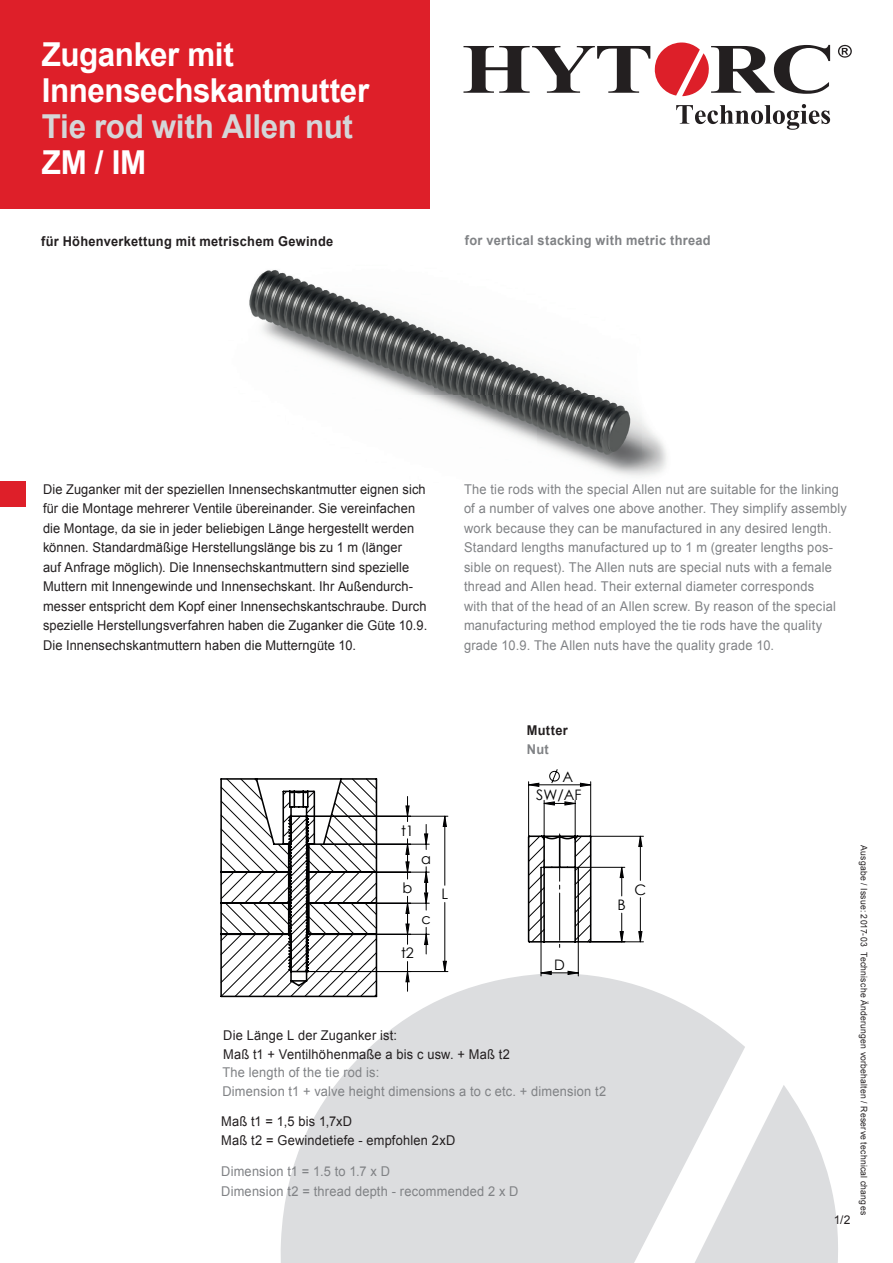
<style>
.page{position:relative;width:893px;height:1263px;background:#fff}
.page>*{position:absolute;margin:0;border:0;box-sizing:border-box;transform-origin:0 0}
.t1{font:700 33px/36px "Arial";letter-spacing:-.01em;color:#fff;scale:.95 1}
.t2{font:700 33px "Arial";letter-spacing:-.01em;color:#d5d6d8;scale:.95 1}
.t3{font:14.55px "Century Gothic";color:#000001}
.t4{font:13.5px/19.5px "Arial";letter-spacing:.015em;color:#808285;scale:.95 1}
.t5{font:13.5px/19.5px "Arial";letter-spacing:.005em;color:#231f20;scale:.95 1}
.t6{font:700 13.5px "Arial";letter-spacing:.025em;color:#231f20;scale:.95 1}
.t7{font:700 13.5px "Arial";letter-spacing:.025em;color:#808285;scale:.95 1}
.t8{font:12px "Arial";color:#231f20}
.t9{font:9px "Arial";letter-spacing:.03em;color:#231f20;scale:.95 1}
</style>
<div class="page">
<svg style="left:280px;top:977px;width:465px;height:286px;fill:#dcdddf"></svg>
<svg style="left:563px;top:1085px;width:275px;height:178px;fill:#dcdddf"></svg>
<div style="left:0;top:0;width:430px;height:208px;background:#de1f29"></div>
<img style="left:249px;top:270px;width:418px;height:206px">
<svg style="left:463px;top:43px;width:367px;height:53px"></svg>
<svg style="left:838px;top:45px;width:14px;height:13px"></svg>
<svg style="left:676px;top:104px;width:154px;height:26px"></svg>
<div style="left:0;top:481px;width:26px;height:25px;background:#de1f29"></div>
<hr style="left:487px;top:1262px;width:201px;height:1px;background:#000001">
<hr style="left:729px;top:765px;width:1px;height:257px;background:#000001">
<hr style="left:487px;top:765px;width:201px;height:1px;background:#000001">
<hr style="left:487px;top:765px;width:1px;height:257px;background:#000001">
<hr style="left:713px;top:765px;width:1px;height:257px;background:#000001">
<hr style="left:205px;top:1262px;width:255px;height:1px;background:#000001">
<hr style="left:778px;top:760px;width:1px;height:262px;background:#000001">
<hr style="left:205px;top:760px;width:255px;height:1px;background:#000001">
<hr style="left:205px;top:760px;width:1px;height:262px;background:#000001">
<hr style="left:763px;top:760px;width:1px;height:262px;background:#000001">
<hr style="left:308px;top:971px;width:103px;height:1px;background:#000001">
<hr style="left:376px;top:934px;width:53px;height:1px;background:#000001">
<hr style="left:376px;top:903px;width:35px;height:1px;background:#000001">
<hr style="left:376px;top:872px;width:53px;height:1px;background:#000001">
<hr style="left:308px;top:816px;width:103px;height:1px;background:#000001">
<hr style="left:324px;top:844px;width:87px;height:1px;background:#000001">
<hr style="left:689px;top:850px;width:1px;height:44px;background:#000001">
<hr style="left:689px;top:912px;width:1px;height:44px;background:#000001">
<svg style="left:487px;top:768px;width:156px;height:209px"></svg>
<svg style="left:405px;top:796px;width:55px;height:195px"></svg>
<svg style="left:220px;top:778px;width:158px;height:220px"></svg>
<h1 class="t1" style="left:42px;top:37px;width:346px">Zuganker mit<br>Innensechskantmutter</h1>
<h1 class="t2" style="left:42px;top:104px;width:329px">Tie rod with Allen nut</h1>
<h1 class="t1" style="left:42px;top:145px;width:112px">ZM / IM</h1>
<p class="t6" style="left:41px;top:232px;width:309px">für Höhenverkettung mit metrischem Gewinde</p>
<p class="t7" style="left:465px;top:231px;width:260px">for vertical stacking with metric thread</p>
<p class="t5" style="left:43px;top:480px;width:406px">Die Zuganker mit der speziellen Innensechskantmutter eignen sich für die Montage mehrerer Ventile übereinander. Sie vereinfachen die Montage, da sie in jeder beliebigen Länge hergestellt werden können. Standardmäßige Herstellungslänge bis zu 1 m (länger<br>auf Anfrage möglich). Die Innensechskantmuttern sind spezielle Muttern mit Innengewinde und Innensechskant. Ihr Außendurch&shy;messer entspricht dem Kopf einer Innensechskantschraube. Durch spezielle Herstellungsverfahren haben die Zuganker die Güte 10.9.<br>Die Innensechskantmuttern haben die Mutterngüte 10.</p>
<p class="t4" style="left:464px;top:479px;width:405px">The tie rods with the special Allen nut are suitable for the linking of a number of valves one above another. They simplify assembly work because they can be manufactured in any desired length.<br>Standard lengths manufactured up to 1 m (greater lengths pos&shy;sible on request). The Allen nuts are special nuts with a female thread and Allen head. Their external diameter corresponds<br>with that of the head of an Allen screw. By reason of the special manufacturing method employed the tie rods have the quality grade 10.9. The Allen nuts have the quality grade 10.</p>
<p class="t3" style="left:401px;top:820px;width:14px">t1</p>
<p class="t3" style="left:403px;top:878px;width:11px">b</p>
<p class="t3" style="left:421px;top:848px;width:11px">a</p>
<p class="t3" style="left:421px;top:909px;width:11px">c</p>
<p class="t3" style="left:401px;top:943px;width:14px">t2</p>
<p class="t3" style="left:441px;top:884px;width:8px">L</p>
<p class="t6" style="left:527px;top:721px;width:45px">Mutter</p>
<p class="t7" style="left:527px;top:741px;width:25px">Nut</p>
<p class="t3" style="left:562px;top:766px;width:12px">A</p>
<p class="t3" style="left:536px;top:785px;width:47px">SW/AF</p>
<p class="t3" style="left:554px;top:954px;width:12px">D</p>
<p class="t3" style="left:618px;top:895px;width:10px">B</p>
<p class="t3" style="left:634px;top:879px;width:13px">C</p>
<p class="t5" style="left:223px;top:1025px;width:304px">Die Länge L der Zuganker ist:<br>Maß t1 + Ventilhöhenmaße a bis c usw. + Maß t2</p>
<p class="t4" style="left:222px;top:1062px;width:406px">The length of the tie rod is:<br>Dimension t1 + valve height dimensions a to c etc. + dimension t2</p>
<p class="t5" style="left:221px;top:1111px;width:248px">Maß t1 = 1,5 bis 1,7xD<br>Maß t2 = Gewindetiefe - empfohlen 2xD</p>
<p class="t4" style="left:221px;top:1162px;width:315px">Dimension t1 = 1.5 to 1.7 x D<br>Dimension t2 = thread depth - recommended 2 x D</p>
<p class="t8" style="left:834px;top:1211px;width:18px">1/2</p>
<p class="t9" style="left:870px;top:845px;width:391px;rotate:90deg">Ausgabe / Issue: 2017-03 Technische Änderungen vorbehalten / Reserve technical changes</p>
</div>
